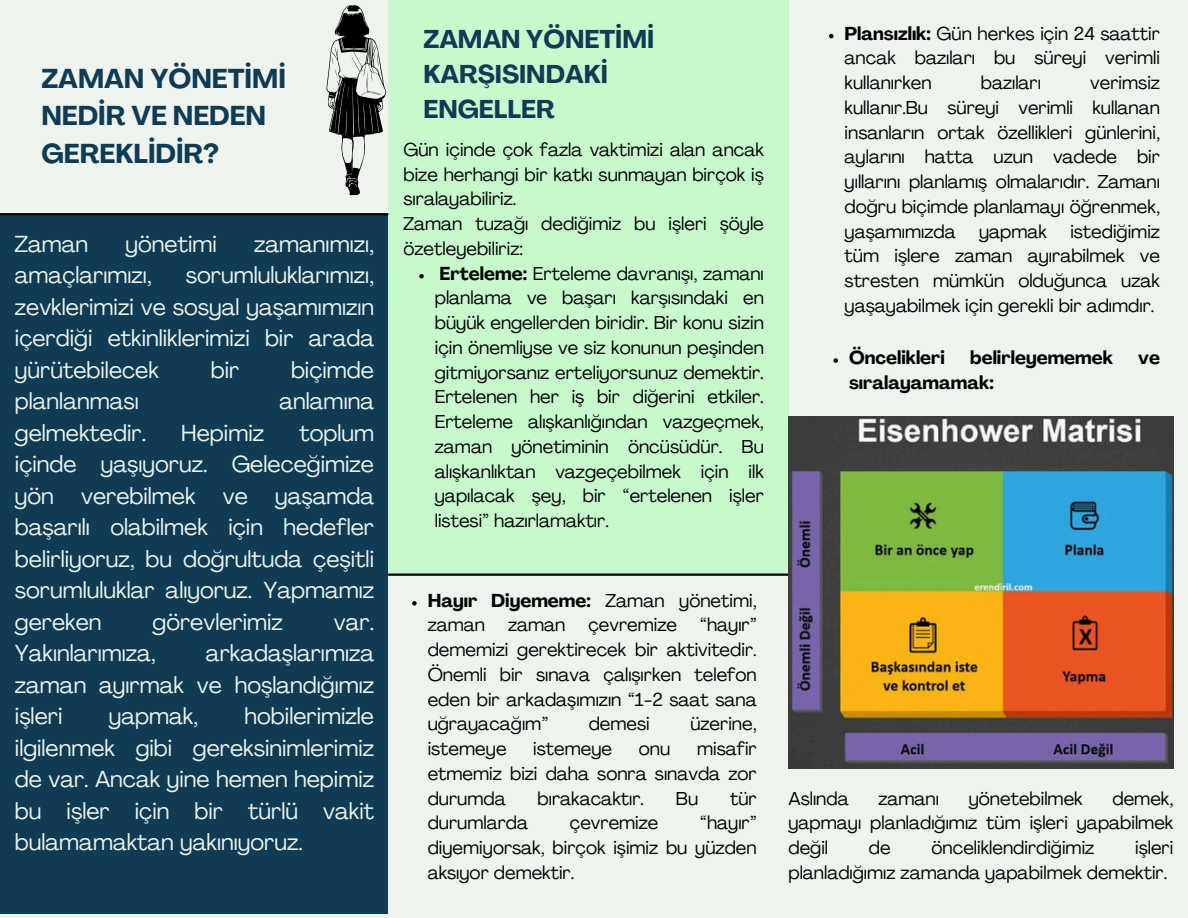
<style>
.page{position:relative;width:1188px;height:918px;background:#eef4ed}
.page>*{position:absolute;margin:0;border:0;box-sizing:border-box;transform-origin:0 0}
.t1{font:700 26.85px/37.2px "Agrandir";color:#0f3b54}
.t2{font:700 25.35px/34.8px "Agrandir";color:#0f3b54}
.t3{font:22.95px/31.5px "Agrandir";color:#eef4ed;text-align:justify}
.t4{font:18.45px/24.8px "Agrandir";color:#000002;text-align:justify}
.t5{font:700 18.45px "Agrandir";color:#000002}
.s1{font-weight:700}
</style>
<div class="page">
<div style="left:388px;top:0;width:400px;height:574px;background:#c7f9cc"></div>
<div style="left:0;top:215px;width:388px;height:698px;background:#0f3b54"></div>
<hr style="left:388px;top:574px;width:400px;height:2px;background:#000002">
<hr style="left:0;top:213px;width:388px;height:2px;background:#000002">
<svg style="left:326px;top:5px;width:61px;height:190px"></svg>
<img style="left:788px;top:417px;width:385px;height:352px">
<svg style="left:829px;top:34px;width:5px;height:4px"></svg>
<svg style="left:419px;top:274px;width:5px;height:5px"></svg>
<svg style="left:412px;top:601px;width:5px;height:5px"></svg>
<svg style="left:833px;top:358px;width:5px;height:5px"></svg>
<h2 class="t1" style="left:41px;top:63px;width:246px">ZAMAN YÖNETİMİ<br>NEDİR VE NEDEN<br>GEREKLİDİR?</h2>
<h1 class="t3" style="left:15px;top:230px;width:75px">Zaman</h1>
<h1 class="t3" style="left:126px;top:230px;width:93px">yönetimi</h1>
<h1 class="t3" style="left:254px;top:230px;width:121px">zamanımızı,</h1>
<h1 class="t3" style="left:15px;top:262px;width:138px">amaçlarımızı,</h1>
<h1 class="t3" style="left:15px;top:262px;width:361px;text-indent:171px">sorumluluklarımızı, zevklerimizi ve sosyal yaşamımızın içerdiği etkinliklerimizi bir arada yürütebilecek</h1>
<h1 class="t3" style="left:211px;top:356px;width:30px">bir</h1>
<h1 class="t3" style="left:291px;top:356px;width:85px">biçimde</h1>
<h1 class="t3" style="left:15px;top:388px;width:125px">planlanması</h1>
<h1 class="t3" style="left:280px;top:388px;width:96px">anlamına</h1>
<h1 class="t3" style="left:15px;top:419px;width:133px">gelmektedir.</h1>
<h1 class="t3" style="left:181px;top:419px;width:84px">Hepimiz</h1>
<h1 class="t3" style="left:15px;top:419px;width:361px;text-indent:284px">toplum içinde yaşıyoruz. Geleceğimize yön verebilmek ve yaşamda başarılı olabilmek için hedefler belirliyoruz, bu doğrultuda çeşitli sorumluluklar alıyoruz. Yapmamız gereken</h1>
<h1 class="t3" style="left:153px;top:608px;width:132px">görevlerimiz</h1>
<h1 class="t3" style="left:334px;top:608px;width:42px">var.</h1>
<h1 class="t3" style="left:15px;top:640px;width:142px">Yakınlarımıza,</h1>
<h1 class="t3" style="left:15px;top:640px;width:361px;text-indent:191px">arkadaşlarımıza zaman ayırmak ve hoşlandığımız işleri</h1>
<h1 class="t3" style="left:15px;top:703px;width:361px;text-indent:230px">hobilerimizle ilgilenmek gibi gereksinimlerimiz de var. Ancak yine hemen hepimiz bu işler için bir türlü vakit bulamamaktan yakınıyoruz.</h1>
<h1 class="t3" style="left:109px;top:703px;width:91px">yapmak,</h1>
<p class="t2" style="left:423px;top:24px;width:232px">ZAMAN YÖNETİMİ<br>KARŞISINDAKİ<br>ENGELLER</p>
<p class="t4" style="left:404px;top:139px;width:362px">Gün içinde çok fazla vaktimizi alan ancak bize herhangi bir katkı sunmayan birçok iş sıralayabiliriz.</p>
<p class="t4" style="left:404px;top:213px;width:362px">Zaman tuzağı dediğimiz bu işleri şöyle özetleyebiliriz:</p>
<p class="t4" style="left:435px;top:263px;width:331px"><span class="s1">Erteleme:</span> Erteleme davranışı, zamanı planlama ve başarı karşısındaki en büyük engellerden biridir. Bir konu sizin için önemliyse ve siz konunun peşinden gitmiyorsanız erteliyorsunuz demektir.<br>Ertelenen her iş bir diğerini etkiler.<br>Erteleme alışkanlığından vazgeçmek, zaman yönetiminin öncüsüdür. Bu alışkanlıktan vazgeçebilmek için ilk yapılacak şey, bir “ertelenen işler listesi” hazırlamaktır.</p>
<p class="t4" style="left:845px;top:23px;width:317px"><span class="s1">Plansızlık:</span> Gün herkes için 24 saattir ancak bazıları bu süreyi verimli kullanırken</p>
<p class="t4" style="left:981px;top:72px;width:62px">bazıları</p>
<p class="t4" style="left:845px;top:72px;width:317px;text-indent:246px">verimsiz kullanır.Bu süreyi verimli kullanan insanların ortak özellikleri günlerini, aylarını hatta uzun vadede bir yıllarını planlamış olmalarıdır. Zamanı doğru biçimde planlamayı öğrenmek, yaşamımızda</p>
<p class="t4" style="left:845px;top:221px;width:317px;text-indent:226px">istediğimiz tüm işlere zaman ayırabilmek ve stresten mümkün olduğunca uzak yaşayabilmek için gerekli bir adımdır.</p>
<p class="t4" style="left:979px;top:221px;width:69px">yapmak</p>
<p class="t5" style="left:849px;top:350px;width:98px">Öncelikleri</p>
<p class="t5" style="left:970px;top:350px;width:144px">belirleyememek</p>
<p class="t5" style="left:1138px;top:350px;width:23px">ve</p>
<p class="t5" style="left:849px;top:375px;width:146px">sıralayamamak:</p>
<p class="t4" style="left:428px;top:590px;width:331px"><span class="s1">Hayır Diyememe:</span> Zaman yönetimi, zaman zaman çevremize “hayır” dememizi gerektirecek bir aktivitedir.<br>Önemli bir sınava çalışırken telefon eden bir arkadaşımızın “1-2 saat sana uğrayacağım”</p>
<p class="t4" style="left:589px;top:713px;width:63px">demesi</p>
<p class="t4" style="left:690px;top:713px;width:68px">üzerine,</p>
<p class="t4" style="left:428px;top:738px;width:331px;text-indent:269px">misafir etmemiz bizi daha sonra sınavda zor durumda</p>
<p class="t4" style="left:428px;top:738px;width:80px">istemeye</p>
<p class="t4" style="left:533px;top:738px;width:80px">istemeye</p>
<p class="t4" style="left:639px;top:738px;width:33px">onu</p>
<p class="t4" style="left:538px;top:788px;width:108px">bırakacaktır.</p>
<p class="t4" style="left:676px;top:788px;width:24px">Bu</p>
<p class="t4" style="left:730px;top:788px;width:28px">tür</p>
<p class="t4" style="left:428px;top:812px;width:331px;text-indent:272px">“hayır” diyemiyorsak, birçok işimiz bu yüzden aksıyor demektir.</p>
<p class="t4" style="left:428px;top:812px;width:102px">durumlarda</p>
<p class="t4" style="left:570px;top:812px;width:90px">çevremize</p>
<p class="t4" style="left:788px;top:788px;width:386px;text-indent:324px">demek, yapmayı planladığımız tüm işleri yapabilmek değil</p>
<p class="t4" style="left:788px;top:788px;width:62px">Aslında</p>
<p class="t4" style="left:878px;top:788px;width:62px">zamanı</p>
<p class="t4" style="left:969px;top:788px;width:115px">yönetebilmek</p>
<p class="t4" style="left:869px;top:837px;width:23px">de</p>
<p class="t4" style="left:932px;top:837px;width:164px">önceliklendirdiğimiz</p>
<p class="t4" style="left:788px;top:837px;width:386px;text-indent:347px">işleri planladığımız zamanda yapabilmek demektir.</p>
</div>
